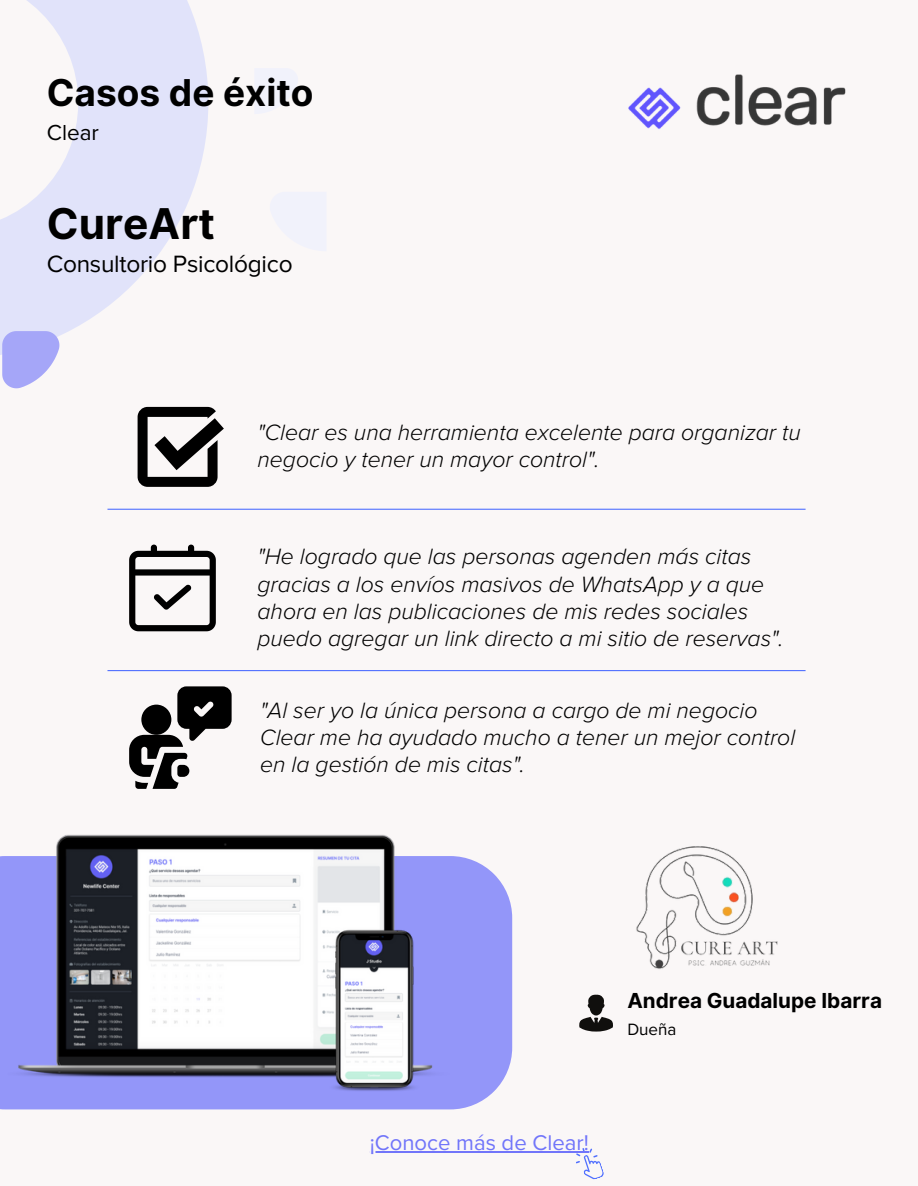
<style>
.page{position:relative;width:918px;height:1186px;background:#faf7f7}
.page>*{position:absolute;margin:0;border:0;box-sizing:border-box;transform-origin:0 0}
.t1{font:700 42.45px "Inter";color:#000}
.t2{font:700 37.05px "Inter";color:#000}
.t3{font:24.45px "Proxima Nova";letter-spacing:-.01em;color:#000}
.t4{font:italic 300 22.95px/27px "Proxima Nova";color:#000}
.t5{font:22.5px "Proxima Nova";color:#000}
.t6{font:22.05px "Proxima Nova";color:#7175fa}
.t7{font:700 20.7px "Inter";color:#000}
.t8{font:16.95px "Proxima Nova";color:#000}
</style>
<div class="page">
<svg style="left:0;top:856px;width:512px;height:253px;background:#999cf8"></svg>
<hr style="left:107px;top:509px;width:699px;height:1px;background:#5271ff">
<hr style="left:107px;top:670px;width:699px;height:1px;background:#5271ff">
<svg style="left:0;top:0;width:208px;height:355px;fill:#e1e3fa"></svg>
<svg style="left:2px;top:331px;width:57px;height:57px"></svg>
<img style="left:628px;top:74px;width:218px;height:55px">
<img style="left:0;top:835px;width:451px;height:256px">
<svg style="left:576px;top:1148px;width:28px;height:32px"></svg>
<hr style="left:370px;top:1151px;width:219px;height:1px;background:#7175fa">
<svg style="left:579px;top:994px;width:34px;height:37px"></svg>
<img style="left:636px;top:846px;width:142px;height:123px">
<svg style="left:129px;top:686px;width:103px;height:103px"></svg>
<svg style="left:129px;top:544px;width:87px;height:87px"></svg>
<svg style="left:138px;top:407px;width:86px;height:80px"></svg>
<h2 class="t2" style="left:47px;top:71px;width:268px">Casos de éxito</h2>
<p class="t5" style="left:47px;top:119px;width:54px">Clear</p>
<h1 class="t1" style="left:47px;top:199px;width:170px">CureArt</h1>
<p class="t3" style="left:47px;top:249px;width:247px">Consultorio Psicológico</p>
<p class="t4" style="left:258px;top:419px;width:545px">"Clear es una herramienta excelente para organizar tu negocio y tener un mayor control".</p>
<p class="t4" style="left:258px;top:544px;width:527px">"He logrado que las personas agenden más citas gracias a los envíos masivos de WhatsApp y a que ahora en las publicaciones de mis redes sociales puedo agregar un link directo a mi sitio de reservas".</p>
<p class="t4" style="left:260px;top:697px;width:537px">"Al ser yo la única persona a cargo de mi negocio<br>Clear me ha ayudado mucho a tener un mejor control en la gestión de mis citas".</p>
<p class="t6" style="left:370px;top:1130px;width:221px">¡Conoce más de Clear!</p>
<p class="t7" style="left:627px;top:988px;width:256px">Andrea Guadalupe Ibarra</p>
<p class="t8" style="left:627px;top:1020px;width:51px">Dueña</p>
</div>
